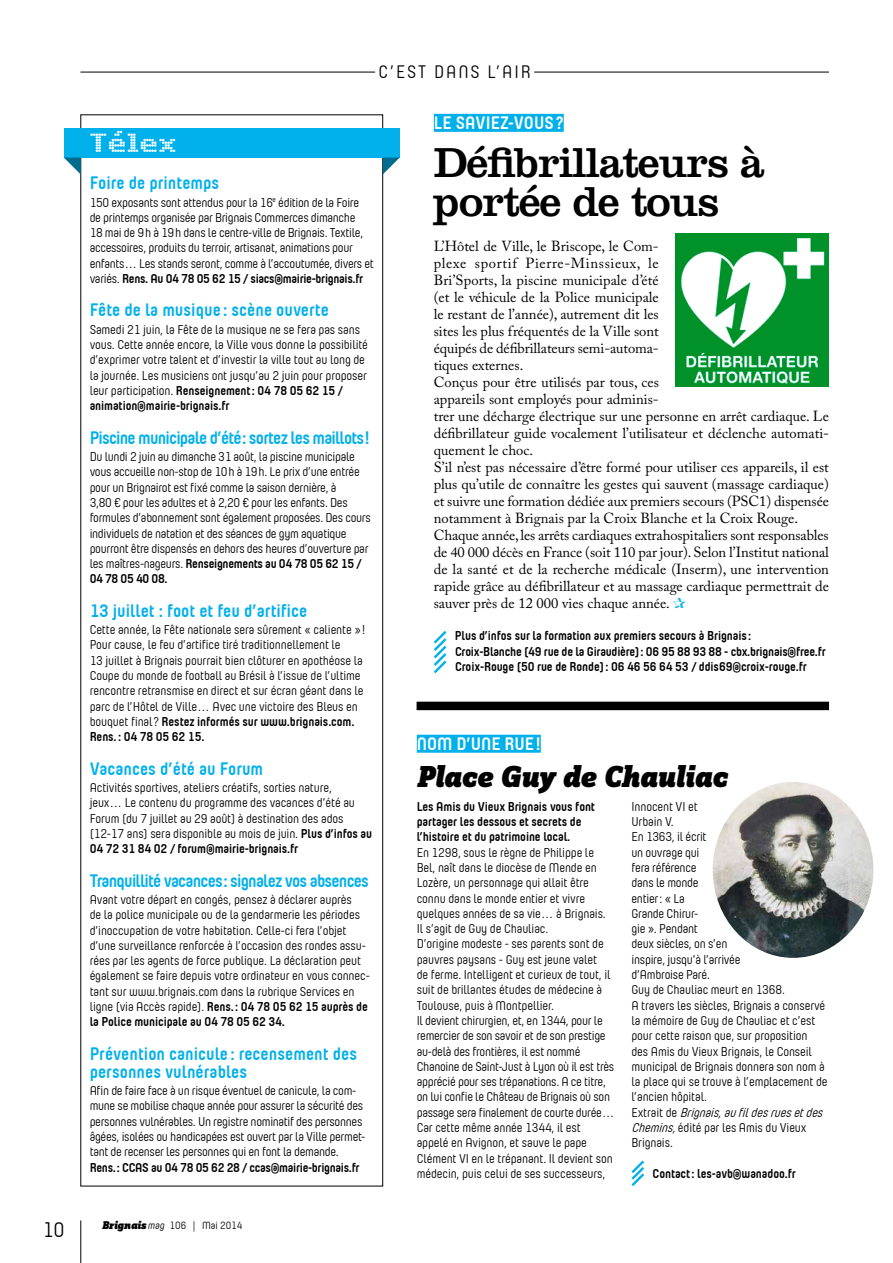
<style>
.page{position:relative;width:893px;height:1263px;background:#fff}
.page>*{position:absolute;margin:0;border:0;box-sizing:border-box;transform-origin:0 0}
.t1{font:43.5px/39.2px "Clarendon LT Std";letter-spacing:-.025em;color:#000}
.t2{font:italic 900 31.5px "Zine Slab Dis";letter-spacing:-.01em;color:#000}
.t3{font:27px "Dot Matrix Two Extended";color:#fff}
.t4{font:21px "Yummo";color:#000}
.t5{font:700 18px/18px "Yummo";color:#00b0eb}
.t6{font:700 18px "Yummo";letter-spacing:-.045em;color:#00b0eb}
.t7{font:700 18px "Yummo";letter-spacing:.005em;color:#fff}
.t8{font:18px "Yummo";letter-spacing:.11em;color:#000}
.t9{font:14.55px/17px "Adobe Caslon Pro";color:#000}
.t10{font:12.75px/15.3px "Yummo";letter-spacing:-.01em;color:#000}
.t11{font:700 12.75px/15.3px "Yummo";letter-spacing:-.01em;color:#000}
.t12{font:10.5px "Yummo";color:#000}
.s1{font-weight:700}
.s2{font-family:"Zine Slab Dis";font-weight:900;font-style:italic;font-size:11.7px}
.s3{font-style:italic}
.s4{color:#00b0eb}
</style>
<div class="page">
<hr style="left:80px;top:72px;width:749px;height:1px;background:#000">
<div style="left:375px;top:63px;width:159px;height:18px;background:#fff"></div>
<div style="left:64px;top:128px;width:336px;height:30px;background:#00b0eb"></div>
<svg style="left:64px;top:158px;width:17px;height:17px"></svg>
<svg style="left:383px;top:158px;width:16px;height:17px"></svg>
<div style="left:417px;top:702px;width:412px;height:8px;background:#000"></div>
<div style="left:434px;top:114px;width:130px;height:18px;background:#00b0eb"></div>
<svg style="left:433px;top:630px;width:14px;height:44px"></svg>
<div style="left:417px;top:735px;width:124px;height:18px;background:#00b0eb"></div>
<svg style="left:631px;top:1160px;width:14px;height:26px"></svg>
<img style="left:676px;top:234px;width:153px;height:153px">
<img style="left:713px;top:782px;width:160px;height:176px">
<hr style="left:80px;top:1220px;width:1px;height:43px;background:#000">
<h3 class="t8" style="left:379px;top:59px;width:154px">C’est dans l’air</h3>
<h3 class="t3" style="left:89px;top:128px;width:89px">Télex</h3>
<h3 class="t5" style="left:90px;top:171px;width:131px">Foire de printemps</h3>
<p class="t10" style="left:90px;top:194px;width:286px">150 exposants sont attendus pour la 16<sup>e</sup> édition de la Foire<br>de printemps organisée par Brignais Commerces dimanche<br>18 mai de 9h à 19h dans le centre-ville de Brignais. Textile, accessoires, produits du terroir, artisanat, animations pour enfants… Les stands seront, comme à l’accoutumée, divers et variés. <span class="s1">Rens. Au 04 78 05 62 15 / siacs@mairie-brignais.fr</span></p>
<h3 class="t5" style="left:90px;top:298px;width:241px">Fête de la musique : scène ouverte</h3>
<p class="t10" style="left:90px;top:321px;width:280px">Samedi 21 juin, la Fête de la musique ne se fera pas sans vous. Cette année encore, la Ville vous donne la possibilité d’exprimer votre talent et d’investir la ville tout au long de la journée. Les musiciens ont jusqu’au 2 juin pour proposer leur participation. <span class="s1">Renseignement: 04 78 05 62 15 / animation@mairie-brignais.fr</span></p>
<h3 class="t6" style="left:90px;top:421px;width:281px">Piscine municipale d’été: sortez les maillots!</h3>
<p class="t10" style="left:90px;top:448px;width:283px">Du lundi 2 juin au dimanche 31 août, la piscine municipale vous accueille non-stop de 10h à 19h. Le prix d’une entrée pour un Brignairot est fixé comme la saison dernière, à<br>3,80 € pour les adultes et à 2,20 € pour les enfants. Des formules d’abonnement sont également proposées. Des cours individuels de natation et des séances de gym aquatique pourront être dispensés en dehors des heures d’ouverture par les maîtres-nageurs. <span class="s1">Renseignements au 04 78 05 62 15 / 04 78 05 40 08.</span></p>
<h3 class="t5" style="left:90px;top:599px;width:219px">13 juillet : foot et feu d’artifice</h3>
<p class="t10" style="left:90px;top:621px;width:277px">Cette année, la Fête nationale sera sûrement « caliente »!<br>Pour cause, le feu d’artifice tiré traditionnellement le<br>13 juillet à Brignais pourrait bien clôturer en apothéose la Coupe du monde de football au Brésil à l’issue de l’ultime rencontre retransmise en direct et sur écran géant dans le parc de l’Hôtel de Ville… Avec une victoire des Bleus en bouquet final ? <span class="s1">Restez informés sur www.brignais.com.<br>Rens.: 04 78 05 62 15.</span></p>
<h3 class="t5" style="left:90px;top:756px;width:175px">Vacances d’été au Forum</h3>
<p class="t10" style="left:90px;top:779px;width:284px">Activités sportives, ateliers créatifs, sorties nature,<br>jeux… Le contenu du programme des vacances d’été au Forum (du 7 juillet au 29 août) à destination des ados (12‑17 ans) sera disponible au mois de juin. <span class="s1">Plus d’infos au 04 72 31 84 02 / forum@mairie-brignais.fr</span></p>
<h3 class="t6" style="left:90px;top:864px;width:281px">Tranquillité vacances: signalez vos absences</h3>
<p class="t10" style="left:90px;top:891px;width:282px">Avant votre départ en congés, pensez à déclarer auprès<br>de la police municipale ou de la gendarmerie les périodes d’inoccupation de votre habitation. Celle-ci fera l’objet d’une surveillance renforcée à l’occasion des rondes assu&shy;rées par les agents de force publique. La déclaration peut également se faire depuis votre ordinateur en vous connec&shy;tant sur www.brignais.com dans la rubrique Services en ligne (via Accès rapide). <span class="s1">Rens.: 04 78 05 62 15 auprès de la Police municipale au 04 78 05 62 34.</span></p>
<h3 class="t5" style="left:90px;top:1041px;width:269px">Prévention canicule : recensement des personnes vulnérables</h3>
<p class="t10" style="left:90px;top:1082px;width:277px">Afin de faire face à un risque éventuel de canicule, la com&shy;mune se mobilise chaque année pour assurer la sécurité des personnes vulnérables. Un registre nominatif des personnes âgées, isolées ou handicapées est ouvert par la Ville permet&shy;tant de recenser les personnes qui en font la demande.</p>
<p class="t11" style="left:90px;top:1157px;width:40px">Rens.: CCAS</p>
<p class="t11" style="left:151px;top:1157px;width:210px">au 04 78 05 62 28 / ccas@mairie-brignais.fr</p>
<h3 class="t4" style="left:43px;top:1215px;width:24px">10</h3>
<p class="t12" style="left:102px;top:1218px;width:142px"><span class="s2">Brignais</span><span class="s3">mag</span> 106 | Mai 2014</p>
<h3 class="t7" style="left:434px;top:107px;width:131px">Le saviez-vous?</h3>
<h1 class="t1" style="left:434px;top:143px;width:332px">Défibrillateurs à portée de tous</h1>
<p class="t9" style="left:434px;top:237px;width:397px">L’Hôtel de Ville, le Briscope, le Com-<br>plexe sportif Pierre-Minssieux, le<br>Bri’Sports, la piscine municipale d’été<br>(et le véhicule de la Police municipale<br>le restant de l’année), autrement dit les<br>sites les plus fréquentés de la Ville sont<br>équipés de défibrillateurs semi-automa-<br>tiques externes.<br>Conçus pour être utilisés par tous, ces<br>appareils sont employés pour adminis-<br>trer une décharge électrique sur une personne en arrêt cardiaque. Le défibrillateur guide vocalement l’utilisateur et déclenche automati&shy;quement le choc.<br>S’il n’est pas nécessaire d’être formé pour utiliser ces appareils, il est plus qu’utile de connaître les gestes qui sauvent (massage cardiaque) et suivre une formation dédiée aux premiers secours (PSC1) dispensée notamment à Brignais par la Croix Blanche et la Croix Rouge.<br>Chaque année, les arrêts cardiaques extrahospitaliers sont responsables de 40 000 décès en France (soit 110 par jour). Selon l’Institut national de la santé et de la recherche médicale (Inserm), une intervention rapide grâce au défibrillateur et au massage cardiaque permettrait de sauver près de 12 000 vies chaque année. <span class="s4">✰</span></p>
<p class="t11" style="left:455px;top:626px;width:372px">Plus d’infos sur la formation aux premiers secours à Brignais:<br>Croix-Blanche (49 rue de la Giraudière): 06 95 88 93 88 - cbx.brignais@free.fr<br>Croix-Rouge (50 rue de Ronde): 06 46 56 64 53 / ddis69@croix-rouge.fr</p>
<h3 class="t7" style="left:417px;top:727px;width:125px">Nom d’une rue !</h3>
<h2 class="t2" style="left:417px;top:759px;width:312px">Place Guy de Chauliac</h2>
<p class="t11" style="left:417px;top:797px;width:180px">Les Amis du Vieux Brignais vous font partager les dessous et secrets de l’histoire et du patrimoine local.</p>
<p class="t10" style="left:417px;top:844px;width:199px">En 1298, sous le règne de Philippe le Bel, naît dans le diocèse de Mende en Lozère, un personnage qui allait être connu dans le monde entier et vivre quelques années de sa vie… à Brignais.<br>Il s’agit de Guy de Chauliac.<br>D’origine modeste - ses parents sont de pauvres paysans - Guy est jeune valet<br>de ferme. Intelligent et curieux de tout, il suit de brillantes études de médecine à Toulouse, puis à Montpellier.<br>Il devient chirurgien, et, en 1344, pour le remercier de son savoir et de son prestige au-delà des frontières, il est nommé Chanoine de Saint-Just à Lyon où il est très apprécié pour ses trépanations. A ce titre, on lui confie le Château de Brignais où son passage sera finalement de courte durée… Car cette même année 1344, il est appelé en Avignon, et sauve le pape Clément VI en le trépanant. Il devient son médecin, puis celui de ses successeurs,</p>
<p class="t10" style="left:631px;top:798px;width:198px">Innocent VI et<br>Urbain V.<br>En 1363, il écrit<br>un ouvrage qui<br>fera référence<br>dans le monde<br>entier: « La<br>Grande Chirur-<br>gie ». Pendant<br>deux siècles, on s’en<br>inspire, jusqu’à l’arrivée<br>d’Ambroise Paré.<br>Guy de Chauliac meurt en 1368.<br>A travers les siècles, Brignais a conservé la mémoire de Guy de Chauliac et c’est pour cette raison que, sur proposition<br>des Amis du Vieux Brignais, le Conseil municipal de Brignais donnera son nom à la place qui se trouve à l’emplacement de l’ancien hôpital.<br>E x t r a i t d e <span class="s3">Brignais,aufildesruesetdes<br>Chemins,</span>édité par les Amis du Vieux<br>Brignais.</p>
<p class="t11" style="left:653px;top:1163px;width:145px">Contact: les-avb@wanadoo.fr</p>
</div>
